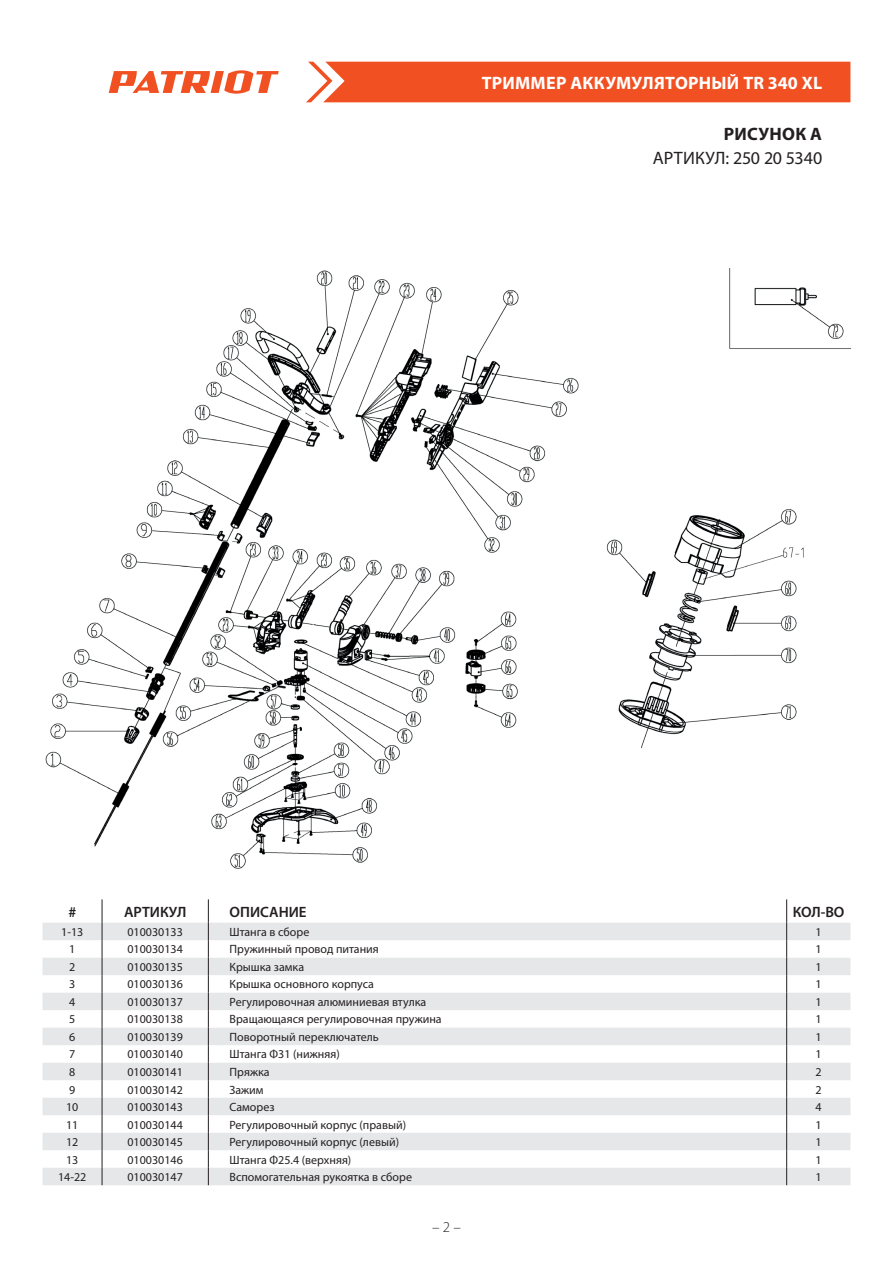
<style>
.page{position:relative;width:893px;height:1263px;background:#fff}
.page>*{position:absolute;margin:0;border:0;box-sizing:border-box;transform-origin:0 0}
.t1{font:700 18px "Myriad Pro";letter-spacing:.015em;color:#fff}
.t2{font:18px "Myriad Pro";color:#231f20}
.t3{font:700 18px "Myriad Pro";letter-spacing:.015em;color:#231f20}
.t4{font:600 15px "Myriad Pro";color:#231f20}
.t5{font:300 15px "Myriad Pro";color:#231f20}
.t6{font:12px "Myriad Pro";color:#231f20}
</style>
<div class="page">
<div style="left:306px;top:62px;width:544px;height:40px;background:#f15122"></div>
<svg style="left:109px;top:70px;width:170px;height:24px"></svg>
<svg style="left:43px;top:923px;width:807px;height:262px;fill:#e6e7e9"></svg>
<svg style="left:102px;top:899px;width:1px;height:286px"></svg>
<svg style="left:208px;top:899px;width:1px;height:286px"></svg>
<svg style="left:786px;top:899px;width:1px;height:286px"></svg>
<img style="left:45px;top:269px;width:805px;height:600px">
<h1 class="t1" style="left:482px;top:71px;width:342px">ТРИММЕР АККУМУЛЯТОРНЫЙ TR 340 XL</h1>
<h1 class="t3" style="left:724px;top:123px;width:100px">РИСУНОК A</h1>
<h1 class="t2" style="left:653px;top:147px;width:171px">АРТИКУЛ: 250 20 5340</h1>
<p class="t4" style="left:68px;top:902px;width:9px">#</p>
<p class="t4" style="left:124px;top:902px;width:64px">АРТИКУЛ</p>
<p class="t4" style="left:230px;top:902px;width:78px">ОПИСАНИЕ</p>
<p class="t4" style="left:793px;top:902px;width:53px">КОЛ-ВО</p>
<p class="t6" style="left:61px;top:924px;width:24px">1-13</p>
<p class="t6" style="left:127px;top:924px;width:57px">010030133</p>
<p class="t6" style="left:230px;top:924px;width:81px">Штанга в сборе</p>
<p class="t6" style="left:815px;top:924px;width:8px">1</p>
<p class="t6" style="left:69px;top:942px;width:8px">1</p>
<p class="t6" style="left:127px;top:942px;width:57px">010030134</p>
<p class="t6" style="left:230px;top:942px;width:151px">Пружинный провод питания</p>
<p class="t6" style="left:815px;top:942px;width:8px">1</p>
<p class="t6" style="left:69px;top:959px;width:8px">2</p>
<p class="t6" style="left:127px;top:959px;width:57px">010030135</p>
<p class="t6" style="left:230px;top:959px;width:76px">Крышка замка</p>
<p class="t6" style="left:815px;top:959px;width:8px">1</p>
<p class="t6" style="left:69px;top:977px;width:8px">3</p>
<p class="t6" style="left:127px;top:977px;width:57px">010030136</p>
<p class="t6" style="left:230px;top:977px;width:146px">Крышка основного корпуса</p>
<p class="t6" style="left:815px;top:977px;width:8px">1</p>
<p class="t6" style="left:69px;top:994px;width:8px">4</p>
<p class="t6" style="left:127px;top:994px;width:57px">010030137</p>
<p class="t6" style="left:230px;top:994px;width:198px">Регулировочная алюминиевая втулка</p>
<p class="t6" style="left:815px;top:994px;width:8px">1</p>
<p class="t6" style="left:69px;top:1012px;width:8px">5</p>
<p class="t6" style="left:127px;top:1012px;width:57px">010030138</p>
<p class="t6" style="left:230px;top:1012px;width:214px">Вращающаяся регулировочная пружина</p>
<p class="t6" style="left:815px;top:1012px;width:8px">1</p>
<p class="t6" style="left:69px;top:1029px;width:8px">6</p>
<p class="t6" style="left:127px;top:1029px;width:57px">010030139</p>
<p class="t6" style="left:230px;top:1029px;width:151px">Поворотный переключатель</p>
<p class="t6" style="left:815px;top:1029px;width:8px">1</p>
<p class="t6" style="left:69px;top:1047px;width:8px">7</p>
<p class="t6" style="left:127px;top:1047px;width:57px">010030140</p>
<p class="t6" style="left:230px;top:1047px;width:112px">Штанга Ф31 (нижняя)</p>
<p class="t6" style="left:815px;top:1047px;width:8px">1</p>
<p class="t6" style="left:69px;top:1064px;width:8px">8</p>
<p class="t6" style="left:127px;top:1064px;width:57px">010030141</p>
<p class="t6" style="left:230px;top:1064px;width:42px">Пряжка</p>
<p class="t6" style="left:815px;top:1064px;width:8px">2</p>
<p class="t6" style="left:69px;top:1082px;width:8px">9</p>
<p class="t6" style="left:127px;top:1082px;width:57px">010030142</p>
<p class="t6" style="left:230px;top:1082px;width:36px">Зажим</p>
<p class="t6" style="left:815px;top:1082px;width:8px">2</p>
<p class="t6" style="left:66px;top:1099px;width:14px">10</p>
<p class="t6" style="left:127px;top:1099px;width:57px">010030143</p>
<p class="t6" style="left:230px;top:1099px;width:46px">Саморез</p>
<p class="t6" style="left:815px;top:1099px;width:8px">4</p>
<p class="t6" style="left:66px;top:1117px;width:14px">11</p>
<p class="t6" style="left:127px;top:1117px;width:57px">010030144</p>
<p class="t6" style="left:230px;top:1117px;width:178px">Регулировочный корпус (правый)</p>
<p class="t6" style="left:815px;top:1117px;width:8px">1</p>
<p class="t6" style="left:66px;top:1134px;width:14px">12</p>
<p class="t6" style="left:127px;top:1134px;width:57px">010030145</p>
<p class="t6" style="left:230px;top:1134px;width:171px">Регулировочный корпус (левый)</p>
<p class="t6" style="left:815px;top:1134px;width:8px">1</p>
<p class="t6" style="left:66px;top:1152px;width:14px">13</p>
<p class="t6" style="left:127px;top:1152px;width:57px">010030146</p>
<p class="t6" style="left:230px;top:1152px;width:123px">Штанга Ф25.4 (верхняя)</p>
<p class="t6" style="left:815px;top:1152px;width:8px">1</p>
<p class="t6" style="left:58px;top:1169px;width:30px">14-22</p>
<p class="t6" style="left:127px;top:1169px;width:57px">010030147</p>
<p class="t6" style="left:230px;top:1169px;width:184px">Вспомогательная рукоятка в сборе</p>
<p class="t6" style="left:815px;top:1169px;width:8px">1</p>
<p class="t5" style="left:432px;top:1218px;width:30px">– 2 –</p>
</div>
